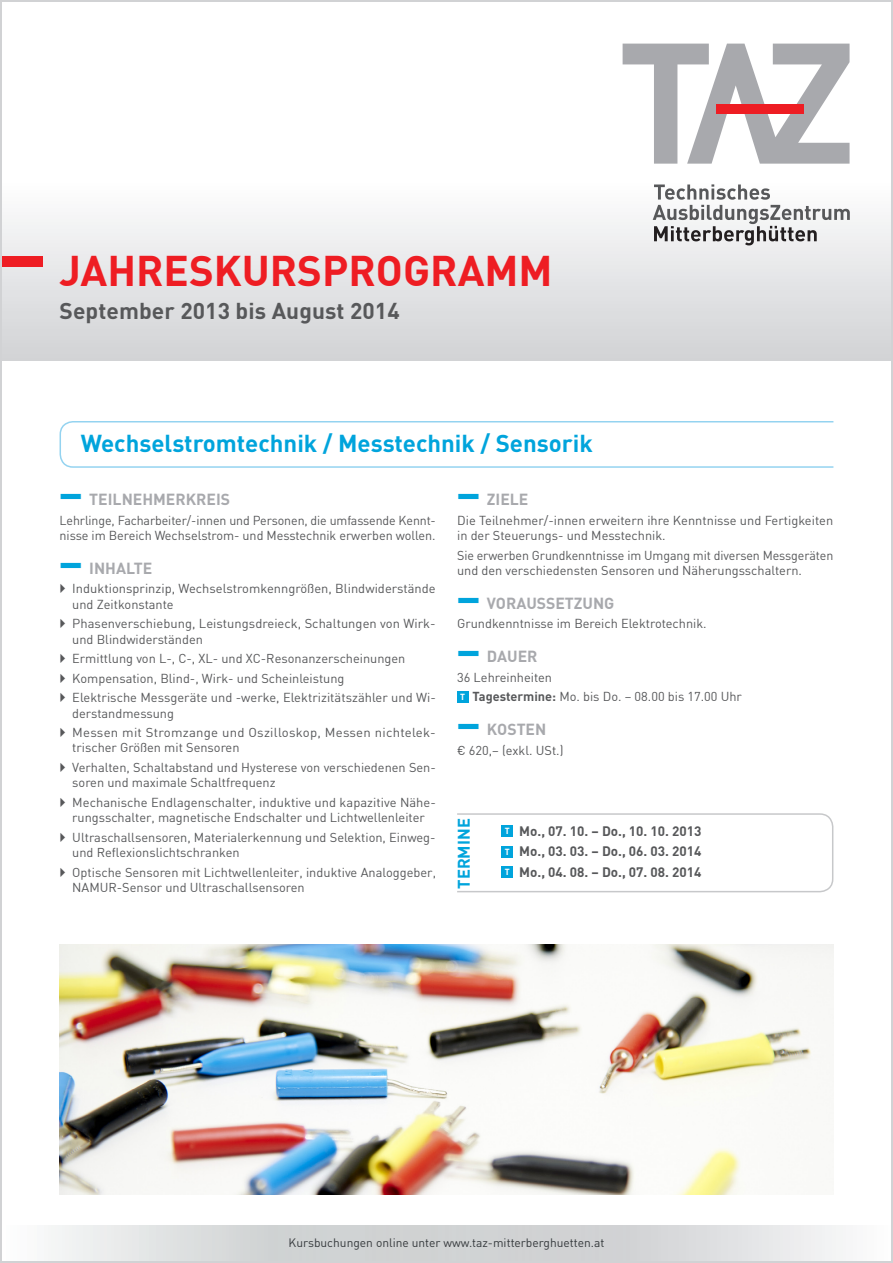
<style>
.page{position:relative;width:893px;height:1263px;background:#fff}
.page>*{position:absolute;margin:0;border:0;box-sizing:border-box;transform-origin:0 0}
.t1{font:700 42px "DIN";color:#ee1d23}
.t2{font:700 40.95px "DIN";color:#00a4dc;scale:.54 1}
.t3{font:700 24px "DIN";color:#00a4dc}
.t4{font:700 22.5px "DIN";letter-spacing:.005em;color:#57585a}
.t5{font:700 16.5px "DIN";color:#00a4dc}
.t6{font:700 15.75px "DIN";color:#a8a9ad}
.t7{font:700 13.5px/20.4px "DIN";color:#57585a;text-align:justify}
.t8{font:12.75px/19.5px "DIN";color:#57585a}
.t9{font:12.75px/19.5px "DIN";letter-spacing:.02em;color:#57585a}
.t10{font:12px "DIN";color:#363a3d}
.t11{font:700 8.7px "DIN";color:#fff}
.s1{font-weight:700}
</style>
<div class="page">
<div style="left:2px;top:2px;width:889px;height:359px;background:linear-gradient(to bottom,#fff,#dcdddf)"></div>
<svg style="left:623px;top:44px;width:226px;height:120px"></svg>
<svg style="left:653px;top:184px;width:197px;height:61px"></svg>
<div style="left:716px;top:104px;width:87px;height:10px;background:#ee1d23"></div>
<div style="left:2px;top:256px;width:41px;height:11px;background:#ee1d23"></div>
<svg style="left:51px;top:1225px;width:792px;height:36px;background:#d9dbdc"></svg>
<svg style="left:59px;top:421px;width:775px;height:47px"></svg>
<div style="left:457px;top:691px;width:11px;height:11px;background:#00a4dc"></div>
<svg style="left:457px;top:813px;width:377px;height:80px"></svg>
<div style="left:502px;top:825px;width:11px;height:12px;background:#00a4dc"></div>
<div style="left:502px;top:846px;width:11px;height:11px;background:#00a4dc"></div>
<div style="left:502px;top:867px;width:11px;height:11px;background:#00a4dc"></div>
<img style="left:60px;top:944px;width:773px;height:251px">
<h1 class="t1" style="left:60px;top:243px;width:495px">Jahreskursprogramm</h1>
<h3 class="t4" style="left:60px;top:296px;width:342px">September 2013 bis August 2014</h3>
<h3 class="t3" style="left:81px;top:428px;width:514px">Wechselstromtechnik / Messtechnik / Sensorik</h3>
<h2 class="t2" style="left:60px;top:467px;width:44px">—</h2>
<p class="t6" style="left:89px;top:489px;width:141px">Teilnehmerkreis</p>
<p class="t8" style="left:60px;top:512px;width:378px;line-height:15.3px">Lehrlinge, Facharbeiter/-innen und Personen, die umfassende Kennt&shy;nisse im Bereich Wechselstrom- und Messtechnik erwerben wollen.</p>
<h2 class="t2" style="left:60px;top:535px;width:44px">—</h2>
<p class="t6" style="left:89px;top:558px;width:55px">I nhaltE</p>
<p class="t8" style="left:72px;top:581px;width:365px;line-height:15.3px">Induktionsprinzip, Wechselstromkenngrößen, Blindwiderstände und Zeitkonstante</p>
<p class="t8" style="left:72px;top:616px;width:365px;line-height:15.3px">Phasenverschiebung, Leistungsdreieck, Schaltungen von Wirk&shy;und Blindwiderständen</p>
<p class="t8" style="left:72px;top:648px;width:365px">Ermittlung von L-, C-, XL- und XC-Resonanzerscheinungen<br>Kompensation, Blind-, Wirk- und Scheinleistung<br>Elektrische Messgeräte und -werke, Elektrizitätszähler und Wi-</p>
<p class="t9" style="left:72px;top:703px;width:365px">derstandmessung<br>Messen mit Stromzange und Oszilloskop, Messen nichtelek-</p>
<p class="t8" style="left:72px;top:738px;width:365px">trischer Größen mit Sensoren<br>Verhalten, Schaltabstand und Hysterese von verschiedenen Sen-</p>
<p class="t8" style="left:72px;top:773px;width:365px">soren und maximale Schaltfrequenz<br>Mechanische Endlagenschalter, induktive und kapazitive Nähe-</p>
<p class="t8" style="left:72px;top:807px;width:365px">rungsschalter, magnetische Endschalter und Lichtwellenleiter<br>Ultraschallsensoren, Materialerkennung und Selektion, Einweg-</p>
<p class="t8" style="left:72px;top:842px;width:365px">und Reflexionslichtschranken<br>Optische Sensoren mit Lichtwellenleiter, induktive Analoggeber,</p>
<p class="t8" style="left:72px;top:877px;width:234px">NAMUR-Sensor und Ultraschallsensoren</p>
<h2 class="t2" style="left:457px;top:467px;width:44px">—</h2>
<p class="t6" style="left:487px;top:489px;width:43px">Ziele</p>
<p class="t8" style="left:457px;top:512px;width:378px;line-height:15.3px">Die Teilnehmer/-innen erweitern ihre Kenntnisse und Fertigkeiten in der Steuerungs- und Messtechnik.</p>
<p class="t8" style="left:457px;top:547px;width:378px;line-height:15.3px">Sie erwerben Grundkenntnisse im Umgang mit diversen Messgeräten und den verschiedensten Sensoren und Näherungsschaltern.</p>
<h2 class="t2" style="left:457px;top:570px;width:44px">—</h2>
<p class="t6" style="left:487px;top:593px;width:129px">Voraussetzung</p>
<p class="t8" style="left:457px;top:614px;width:251px">Grundkenntnisse im Bereich Elektrotechnik.</p>
<h2 class="t2" style="left:457px;top:624px;width:44px">—</h2>
<p class="t6" style="left:487px;top:646px;width:52px">Dauer</p>
<p class="t8" style="left:472px;top:667px;width:271px;text-indent:-15px">36 Lehreinheiten<br><span class="s1">Tagestermine:</span> Mo. bis Do. − 08.00 bis 17.00 Uhr</p>
<h2 class="t2" style="left:457px;top:696px;width:44px">—</h2>
<p class="t6" style="left:487px;top:719px;width:61px">Kosten</p>
<p class="t8" style="left:457px;top:740px;width:108px">€ 620,− (exkl. USt.)</p>
<p class="t11" style="left:460px;top:691px;width:6px">T</p>
<p class="t5" style="left:453px;top:889px;width:72px;rotate:-90deg">Termine</p>
<p class="t7" style="left:519px;top:820px;width:184px">Mo., 07. 10. − Do., 10. 10. 2013<br>Mo., 03. 03. − Do., 06. 03. 2014<br>Mo., 04. 08. − Do., 07. 08. 2014</p>
<p class="t11" style="left:505px;top:825px;width:6px">T</p>
<p class="t11" style="left:505px;top:846px;width:6px">T</p>
<p class="t11" style="left:505px;top:866px;width:6px">T</p>
<p class="t10" style="left:289px;top:1235px;width:317px">Kursbuchungen online unter www.taz-mitterberghuetten.at</p>
</div>
